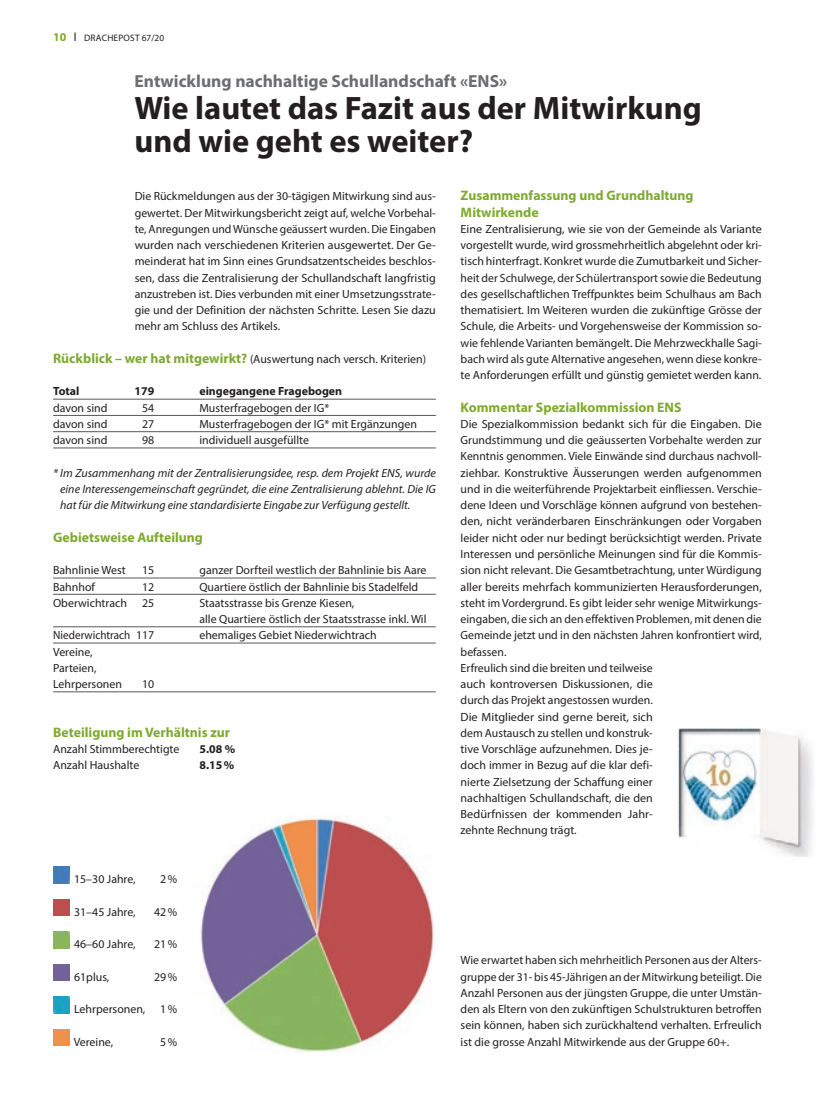
<style>
.page{position:relative;width:815px;height:1099px;background:#fff}
.page>*{position:absolute;margin:0;border:0;box-sizing:border-box;transform-origin:0 0}
.t1{font:700 32.5px/32.5px "Myriad Pro";color:#231f20}
.t2{font:700 17.5px "Myriad Pro";color:#6c6d70}
.t3{font:700 13.75px/16.2px "Myriad Pro";color:#7fa92f}
.t4{font:11.88px/16.2px "Myriad Pro";color:#231f20;text-align:justify}
.t5{font:italic 11.88px/16.2px "Myriad Pro";color:#231f20;text-align:justify}
.t6{font:700 11.88px "Myriad Pro";color:#231f20}
.t7{font:11.88px "Myriad Pro";color:#231f20;scale:.94 1}
.t8{font:9.38px "Myriad Pro";letter-spacing:.02em;color:#231f20}
.s1{font-weight:700;font-size:11.88px;color:#7fa92f}
.s2{font-size:11.88px}
.s3{font-weight:700;font-size:13.75px;color:#7fa92f}
</style>
<div class="page">
<img style="left:201px;top:816px;width:233px;height:236px">
<img style="left:678px;top:728px;width:135px;height:128px">
<hr style="left:53px;top:399px;width:383px;height:1px;background:#57585a">
<hr style="left:53px;top:415px;width:383px;height:1px;background:#57585a">
<hr style="left:53px;top:431px;width:383px;height:1px;background:#57585a">
<hr style="left:53px;top:447px;width:383px;height:1px;background:#57585a">
<hr style="left:53px;top:577px;width:383px;height:1px;background:#57585a">
<hr style="left:53px;top:594px;width:383px;height:1px;background:#57585a">
<hr style="left:53px;top:626px;width:383px;height:1px;background:#57585a">
<hr style="left:53px;top:642px;width:383px;height:1px;background:#57585a">
<hr style="left:53px;top:691px;width:383px;height:1px;background:#57585a">
<img style="left:53px;top:866px;width:16px;height:17px">
<img style="left:53px;top:899px;width:16px;height:16px">
<img style="left:53px;top:931px;width:16px;height:17px">
<img style="left:53px;top:964px;width:16px;height:16px">
<img style="left:53px;top:996px;width:16px;height:17px">
<img style="left:53px;top:1029px;width:16px;height:16px">
<p class="t8" style="left:53px;top:32px;width:113px"><span class="s1">10</span> <span class="s2">l</span> DRACHEPOST 67/20</p>
<h2 class="t2" style="left:135px;top:69px;width:374px">Entwicklung nachhaltige Schullandschaft «ENS»</h2>
<h1 class="t1" style="left:135px;top:91px;width:569px">Wie lautet das Fazit aus der Mitwirkung und wie geht es weiter?</h1>
<p class="t4" style="left:135px;top:188px;width:303px">Die Rückmeldungen aus der 30-tägigen Mitwirkung sind aus&shy;gewertet. Der Mitwirkungsbericht zeigt auf, welche Vorbehal&shy;te, Anregungen und Wünsche geäussert wurden. Die Eingaben wurden nach verschiedenen Kriterien ausgewertet. Der Ge&shy;meinderat hat im Sinn eines Grundsatzentscheides beschlos&shy;sen, dass die Zentralisierung der Schullandschaft langfristig anzustreben ist. Dies verbunden mit einer Umsetzungsstrate&shy;gie und der Definition der nächsten Schritte. Lesen Sie dazu mehr am Schluss des Artikels.</p>
<p class="t4" style="left:53px;top:350px;width:374px"><span class="s3">Rückblick – wer hat mitgewirkt?</span> (Auswertung nach versch. Kriterien)</p>
<p class="t6" style="left:53px;top:383px;width:28px">Total</p>
<p class="t6" style="left:135px;top:383px;width:21px">179</p>
<p class="t6" style="left:199px;top:383px;width:144px">eingegangene Fragebogen</p>
<p class="t4" style="left:53px;top:399px;width:56px">davon sind</p>
<p class="t4" style="left:142px;top:399px;width:14px">54</p>
<p class="t4" style="left:199px;top:399px;width:131px">Musterfragebogen der IG*</p>
<p class="t4" style="left:53px;top:415px;width:56px">davon sind</p>
<p class="t4" style="left:142px;top:415px;width:14px">27</p>
<p class="t4" style="left:199px;top:415px;width:219px">Musterfragebogen der IG* mit Ergänzungen</p>
<p class="t4" style="left:53px;top:432px;width:56px">davon sind</p>
<p class="t4" style="left:142px;top:432px;width:14px">98</p>
<p class="t4" style="left:199px;top:432px;width:111px">individuell ausgefüllte</p>
<p class="t5" style="left:60px;top:464px;width:377px;text-indent:-7px">* Im Zusammenhang mit der Zentralisierungsidee, resp. dem Projekt ENS, wurde eine Interessengemeinschaft gegründet, die eine Zentralisierung ablehnt. Die IG hat für die Mitwirkung eine standardisierte Eingabe zur Verfügung gestellt.</p>
<p class="t3" style="left:53px;top:528px;width:151px">Gebietsweise Aufteilung</p>
<p class="t4" style="left:53px;top:562px;width:74px">Bahnlinie West</p>
<p class="t4" style="left:142px;top:562px;width:14px">15</p>
<p class="t4" style="left:199px;top:562px;width:229px">ganzer Dorfteil westlich der Bahnlinie bis Aare</p>
<p class="t4" style="left:53px;top:578px;width:43px">Bahnhof</p>
<p class="t4" style="left:142px;top:578px;width:14px">12</p>
<p class="t4" style="left:199px;top:578px;width:220px">Quartiere östlich der Bahnlinie bis Stadelfeld</p>
<p class="t4" style="left:53px;top:594px;width:75px">Oberwichtrach</p>
<p class="t4" style="left:142px;top:594px;width:14px">25</p>
<p class="t4" style="left:199px;top:594px;width:229px">Staatsstrasse bis Grenze Kiesen,<br>alle Quartiere östlich der Staatsstrasse inkl. Wil</p>
<p class="t7" style="left:53px;top:628px;width:109px">Niederwichtrach 117</p>
<p class="t4" style="left:199px;top:627px;width:179px">ehemaliges Gebiet Niederwichtrach</p>
<p class="t4" style="left:53px;top:643px;width:70px;text-align:left">Vereine,<br>Parteien,<br>Lehrpersonen</p>
<p class="t4" style="left:142px;top:675px;width:14px">10</p>
<p class="t3" style="left:53px;top:723px;width:179px">Beteiligung im Verhältnis zur</p>
<p class="t4" style="left:53px;top:740px;width:128px">Anzahl Stimmberechtigte</p>
<p class="t6" style="left:199px;top:741px;width:37px">5.08 %</p>
<p class="t4" style="left:53px;top:757px;width:88px">Anzahl Haushalte</p>
<p class="t6" style="left:199px;top:757px;width:36px">8.15%</p>
<p class="t4" style="left:74px;top:870px;width:63px">15–30 Jahre,</p>
<p class="t4" style="left:160px;top:870px;width:18px">2%</p>
<p class="t4" style="left:74px;top:903px;width:63px">31–45 Jahre,</p>
<p class="t4" style="left:154px;top:903px;width:25px">42%</p>
<p class="t4" style="left:74px;top:935px;width:63px">46–60 Jahre,</p>
<p class="t4" style="left:154px;top:935px;width:25px">21%</p>
<p class="t4" style="left:74px;top:968px;width:37px">61plus,</p>
<p class="t4" style="left:154px;top:968px;width:25px">29%</p>
<p class="t4" style="left:74px;top:1000px;width:105px">Lehrpersonen, 1%</p>
<p class="t4" style="left:74px;top:1033px;width:41px">Vereine,</p>
<p class="t4" style="left:160px;top:1033px;width:18px">5%</p>
<p class="t3" style="left:461px;top:187px;width:234px">Zusammenfassung und Grundhaltung<br>Mitwirkende</p>
<p class="t4" style="left:461px;top:220px;width:303px">Eine Zentralisierung, wie sie von der Gemeinde als Variante vorgestellt wurde, wird grossmehrheitlich abgelehnt oder kri&shy;tisch hinterfragt. Konkret wurde die Zumutbarkeit und Sicher&shy;heit der Schulwege, der Schülertransport sowie die Bedeutung des gesellschaftlichen Treffpunktes beim Schulhaus am Bach thematisiert. Im Weiteren wurden die zukünftige Grösse der Schule, die Arbeits- und Vorgehensweise der Kommission so&shy;wie fehlende Varianten bemängelt. Die Mehrzweckhalle Sagi&shy;bach wird als gute Alternative angesehen, wenn diese konkre&shy;te Anforderungen erfüllt und günstig gemietet werden kann.</p>
<p class="t3" style="left:461px;top:398px;width:222px">Kommentar Spezialkommission ENS</p>
<p class="t4" style="left:461px;top:415px;width:303px;text-align:left">Die Spezialkommission bedankt sich für die Eingaben. Die Grundstimmung und die geäusserten Vorbehalte werden zur Kenntnis genommen. Viele Einwände sind durchaus nachvoll&shy;ziehbar. Konstruktive Äusserungen werden aufgenommen und in die weiterführende Projektarbeit einfliessen. Verschie&shy;dene Ideen und Vorschläge können aufgrund von bestehen&shy;den, nicht veränderbaren Einschränkungen oder Vorgaben leider nicht oder nur bedingt berücksichtigt werden. Private Interessen und persönliche Meinungen sind für die Kommis&shy;sion nicht relevant. Die Gesamtbetrachtung, unter Würdigung aller bereits mehrfach kommunizierten Herausforderungen, steht im Vordergrund. Es gibt leider sehr wenige Mitwirkungs&shy;eingaben, die sich an den effektiven Problemen, mit denen die Gemeinde jetzt und in den nächsten Jahren konfrontiert wird, befassen.<br>Erfreulich sind die breiten und teilweise<br>auch kontroversen Diskussionen, die<br>durch das Projekt angestossen wurden.<br>Die Mitglieder sind gerne bereit, sich<br>dem Austausch zu stellen und konstruk-<br>tive Vorschläge aufzunehmen. Dies je-<br>doch immer in Bezug auf die klar defi-<br>nierte Zielsetzung der Schaffung einer<br>nachhaltigen Schullandschaft, die den<br>Bedürfnissen der kommenden Jahr-<br>zehnte Rechnung trägt.</p>
<p class="t4" style="left:461px;top:952px;width:303px">Wie erwartet haben sich mehrheitlich Personen aus der Alters&shy;gruppe der 31- bis 45-Jährigen an der Mitwirkung beteiligt. Die Anzahl Personen aus der jüngsten Gruppe, die unter Umstän&shy;den als Eltern von den zukünftigen Schulstrukturen betroffen sein können, haben sich zurückhaltend verhalten. Erfreulich ist die grosse Anzahl Mitwirkende aus der Gruppe 60+.</p>
</div>
